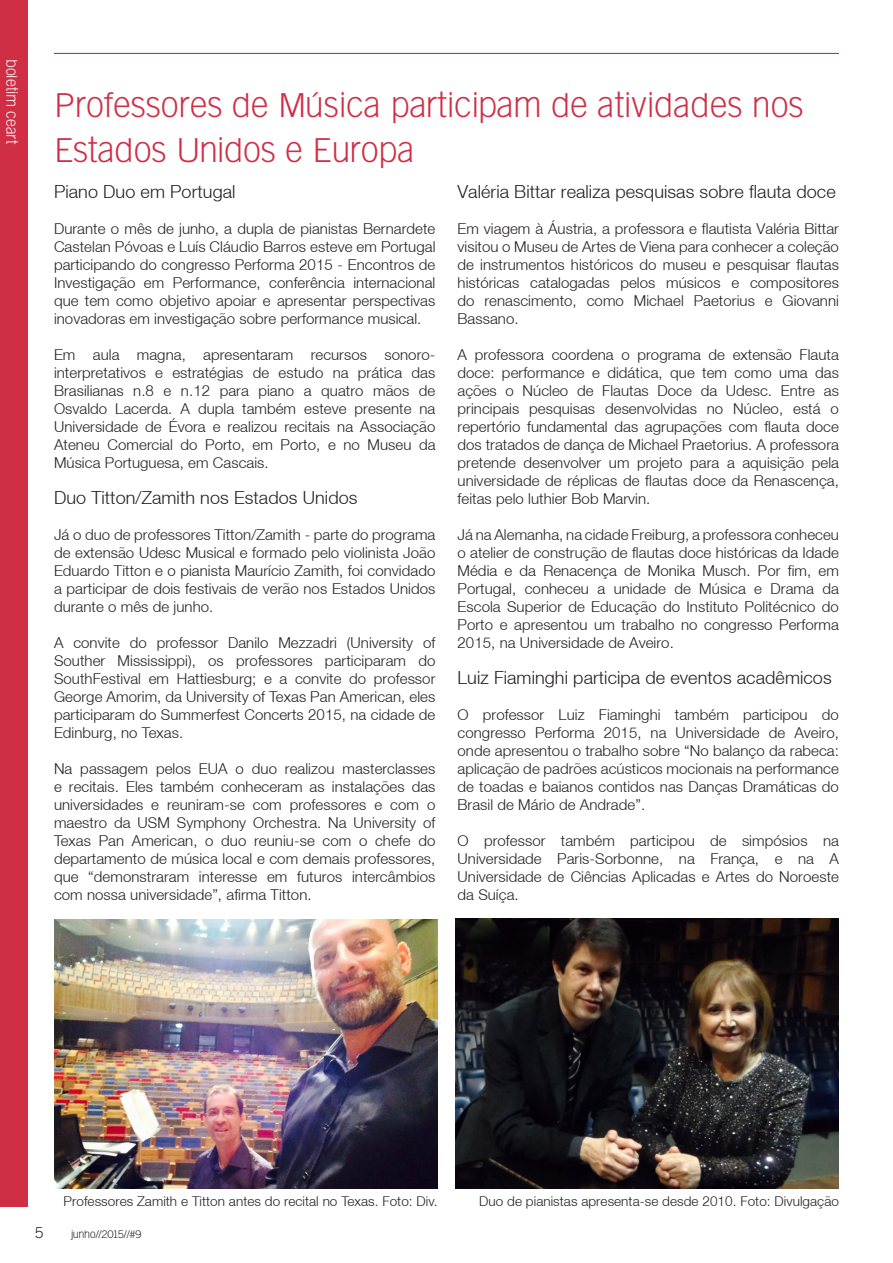
<style>
.page{position:relative;width:893px;height:1263px;background:#fff}
.page>*{position:absolute;margin:0;border:0;box-sizing:border-box;transform-origin:0 0}
.t1{font:33px/45px "Goethe Gothic";color:#cf2e45}
.texto_corrido{font:300 18px "Context Reprise Light S Si";letter-spacing:.005em;color:#231f20}
.texto_corrido-2{font:300 15px/18px "Context Reprise Light S Si";letter-spacing:.005em;color:#231f20;text-align:justify}
.t2{font:15px "Goethe Gothic";color:#fff}
.t3{font:15px "Goethe Gothic";color:#231f20}
.texto_corrido-3{font:300 13.5px "Context Reprise Light S Si";letter-spacing:.005em;color:#231f20}
.t4{font:10.5px "Goethe Gothic";letter-spacing:-.04em;color:#231f20}
</style>
<div class="page">
<div style="left:0;top:0;width:27px;height:1206px;background:#cf2e45"></div>
<hr style="left:54px;top:53px;width:785px;height:1px;background:#cf2e45">
<img style="left:54px;top:920px;width:383px;height:268px">
<img style="left:455px;top:918px;width:384px;height:270px">
<p class="t2" style="left:21px;top:59px;width:87px;rotate:90deg">boletim ceart</p>
<p class="t1" style="left:54px;top:82px;width:751px">Professores de Música participam de atividades nos<br>Estados Unidos e Europa</p>
<p class="texto_corrido" style="left:54px;top:180px;width:183px">Piano Duo em Portugal</p>
<p class="texto_corrido-2" style="left:54px;top:219px;width:383px">Durante o mês de junho, a dupla de pianistas Bernardete Castelan Póvoas e Luís Cláudio Barros esteve em Portugal participando do congresso Performa 2015 - Encontros de Investigação em Performance, conferência internacional que tem como objetivo apoiar e apresentar perspectivas inovadoras em investigação sobre performance musical.</p>
<p class="texto_corrido-2" style="left:54px;top:345px;width:383px">Em aula magna, apresentaram recursos sonoro&shy;interpretativos e estratégias de estudo na prática das Brasilianas n.8 e n.12 para piano a quatro mãos de Osvaldo Lacerda. A dupla também esteve presente na Universidade de Évora e realizou recitais na Associação Ateneu Comercial do Porto, em Porto, e no Museu da Música Portuguesa, em Cascais.</p>
<p class="texto_corrido" style="left:54px;top:486px;width:305px">Duo Titton/Zamith nos Estados Unidos</p>
<p class="texto_corrido-2" style="left:54px;top:525px;width:383px">Já o duo de professores Titton/Zamith - parte do programa de extensão Udesc Musical e formado pelo violinista João Eduardo Titton e o pianista Maurício Zamith, foi convidado a participar de dois festivais de verão nos Estados Unidos durante o mês de junho.</p>
<p class="texto_corrido-2" style="left:54px;top:633px;width:383px">A convite do professor Danilo Mezzadri (University of Souther Mississippi), os professores participaram do SouthFestival em Hattiesburg; e a convite do professor George Amorim, da University of Texas Pan American, eles participaram do Summerfest Concerts 2015, na cidade de Edinburg, no Texas.</p>
<p class="texto_corrido-2" style="left:54px;top:759px;width:383px">Na passagem pelos EUA o duo realizou masterclasses e recitais. Eles também conheceram as instalações das universidades e reuniram-se com professores e com o maestro da USM Symphony Orchestra. Na University of Texas Pan American, o duo reuniu-se com o chefe do departamento de música local e com demais professores, que “demonstraram interesse em futuros intercâmbios com nossa universidade”, afirma Titton.</p>
<p class="texto_corrido" style="left:458px;top:180px;width:380px">Valéria Bittar realiza pesquisas sobre flauta doce</p>
<p class="texto_corrido-2" style="left:458px;top:219px;width:383px">Em viagem à Áustria, a professora e flautista Valéria Bittar visitou o Museu de Artes de Viena para conhecer a coleção de instrumentos históricos do museu e pesquisar flautas históricas catalogadas pelos músicos e compositores do renascimento, como Michael Paetorius e Giovanni Bassano.</p>
<p class="texto_corrido-2" style="left:458px;top:345px;width:383px">A professora coordena o programa de extensão Flauta doce: performance e didática, que tem como uma das ações o Núcleo de Flautas Doce da Udesc. Entre as principais pesquisas desenvolvidas no Núcleo, está o repertório fundamental das agrupações com flauta doce dos tratados de dança de Michael Praetorius. A professora pretende desenvolver um projeto para a aquisição pela universidade de réplicas de flautas doce da Renascença, feitas pelo luthier Bob Marvin.</p>
<p class="texto_corrido-2" style="left:458px;top:525px;width:383px">Já na Alemanha, na cidade Freiburg, a professora conheceu o atelier de construção de flautas doce históricas da Idade Média e da Renacença de Monika Musch. Por fim, em Portugal, conheceu a unidade de Música e Drama da Escola Superior de Educação do Instituto Politécnico do Porto e apresentou um trabalho no congresso Performa 2015, na Universidade de Aveiro.</p>
<p class="texto_corrido" style="left:458px;top:666px;width:376px">Luiz Fiaminghi participa de eventos acadêmicos</p>
<p class="texto_corrido-2" style="left:458px;top:705px;width:383px">O professor Luiz Fiaminghi também participou do congresso Performa 2015, na Universidade de Aveiro, onde apresentou o trabalho sobre “No balanço da rabeca: aplicação de padrões acústicos mocionais na performance de toadas e baianos contidos nas Danças Dramáticas do Brasil de Mário de Andrade”.</p>
<p class="texto_corrido-2" style="left:458px;top:831px;width:383px">O professor também participou de simpósios na Universidade Paris-Sorbonne, na França, e na A Universidade de Ciências Aplicadas e Artes do Noroeste da Suíça.</p>
<p class="t3" style="left:35px;top:1224px;width:10px">5</p>
<p class="texto_corrido-3" style="left:64px;top:1193px;width:375px">Professores Zamith e Titton antes do recital no Texas. Foto: Div.</p>
<p class="texto_corrido-3" style="left:479px;top:1193px;width:361px">Duo de pianistas apresenta-se desde 2010. Foto: Divulgação</p>
<p class="t4" style="left:71px;top:1228px;width:72px">junho//2015//#9</p>
</div>
